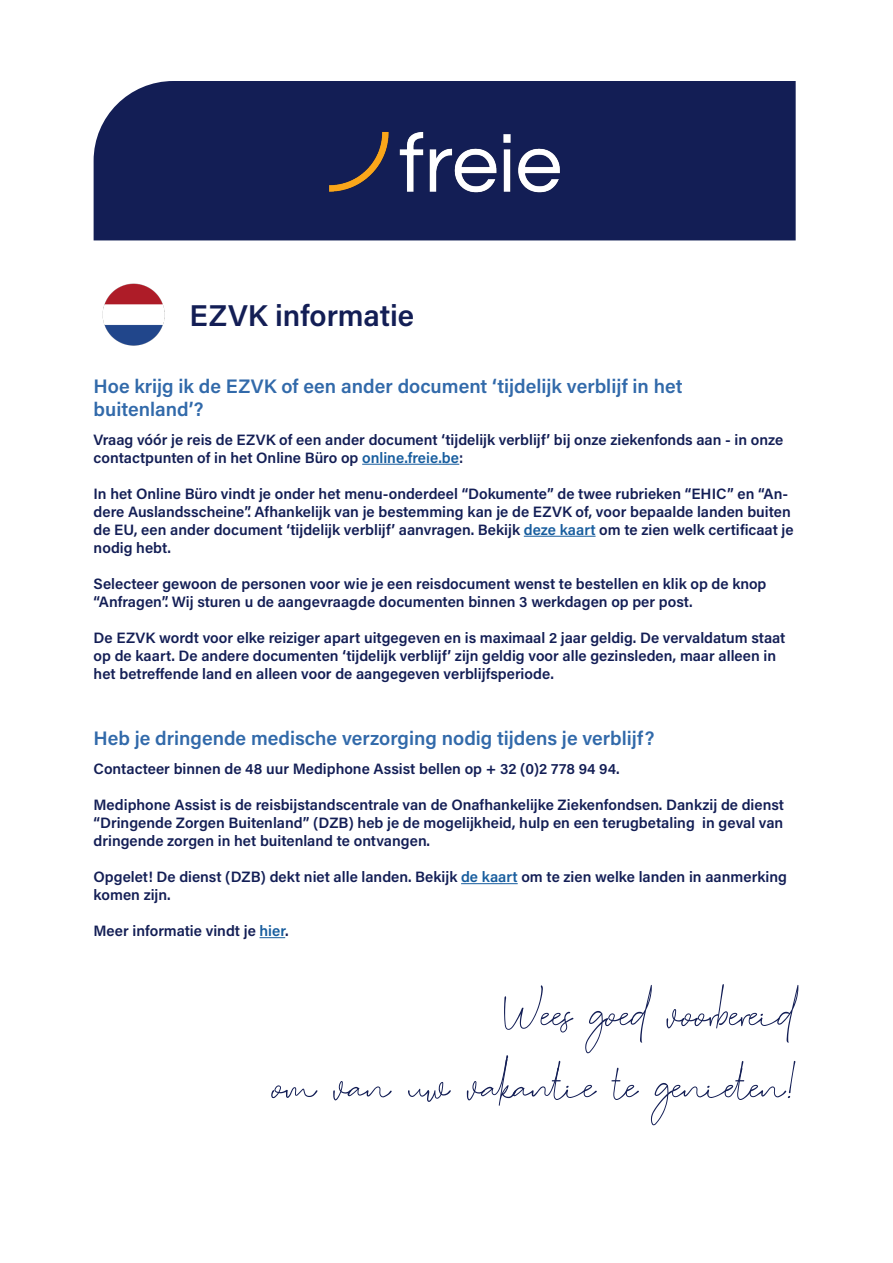
<style>
.page{position:relative;width:893px;height:1263px;background:#fff}
.page>*{position:absolute;margin:0;border:0;box-sizing:border-box;transform-origin:0 0}
.t1{font:60px/72px "Suddenly";color:#131e55;text-align:right}
.t2{font:600 30px "Acumin Pro";color:#131e55}
.t3{font:600 19.5px "Acumin Pro";color:#326aaa}
.t4{font:600 15px/18px "Acumin Pro";color:#131e55}
.s1{color:#175d9e}
</style>
<div class="page">
<hr style="left:362px;top:464px;width:97px;height:1px;background:#175d9e">
<hr style="left:524px;top:536px;width:72px;height:1px;background:#175d9e">
<hr style="left:461px;top:883px;width:57px;height:1px;background:#175d9e">
<svg style="left:260px;top:937px;width:25px;height:1px"></svg>
<div style="left:94px;top:81px;width:702px;height:159px;background:#131e55"></div>
<img style="left:292px;top:85px;width:306px;height:153px">
<img style="left:102px;top:283px;width:63px;height:63px">
<p class="t2" style="left:190px;top:294px;width:226px">EZVK informatie</p>
<p class="t3" style="left:94px;top:372px;width:590px">Hoe krijg ik de EZVK of een ander document ‘tijdelijk verblijf in het</p>
<p class="t3" style="left:94px;top:395px;width:112px">buitenland’?</p>
<p class="t4" style="left:94px;top:430px;width:691px">Vraag vóór je reis de EZVK of een ander document ‘tijdelijk verblijf’ bij onze ziekenfonds aan - in onze contactpunten of in het Online Büro op <span class="s1">online.freie.be</span>:</p>
<p class="t4" style="left:94px;top:484px;width:702px">In het Online Büro vindt je onder het menu-onderdeel “Dokumente” de twee rubrieken “EHIC” en “An&shy;dere Auslandsscheine”. Afhankelijk van je bestemming kan je de EZVK of, voor bepaalde landen buiten de EU, een ander document ‘tijdelijk verblijf’ aanvragen. Bekijk <span class="s1">deze kaart</span> om te zien welk certificaat je nodig hebt.</p>
<p class="t4" style="left:94px;top:574px;width:674px">Selecteer gewoon de personen voor wie je een reisdocument wenst te bestellen en klik op de knop “Anfragen”. Wij sturen u de aangevraagde documenten binnen 3 werkdagen op per post.</p>
<p class="t4" style="left:94px;top:628px;width:693px">De EZVK wordt voor elke reiziger apart uitgegeven en is maximaal 2 jaar geldig. De vervaldatum staat op de kaart. De andere documenten ‘tijdelijk verblijf’ zijn geldig voor alle gezinsleden, maar alleen in het betreffende land en alleen voor de aangegeven verblijfsperiode.</p>
<p class="t3" style="left:94px;top:725px;width:562px">Heb je dringende medische verzorging nodig tijdens je verblijf?</p>
<p class="t4" style="left:94px;top:759px;width:528px">Contacteer binnen de 48 uur Mediphone Assist bellen op + 32 (0)2 778 94 94.</p>
<p class="t4" style="left:94px;top:795px;width:692px;text-align:justify">Mediphone Assist is de reisbijstandscentrale van de Onafhankelijke Ziekenfondsen. Dankzij de dienst “Dringende Zorgen Buitenland” (DZB) heb je de mogelijkheid, hulp en een terugbetaling in geval van dringende zorgen in het buitenland te ontvangen.</p>
<p class="t4" style="left:94px;top:867px;width:695px">Opgelet! De dienst (DZB) dekt niet alle landen. Bekijk <span class="s1">de kaart</span> om te zien welke landen in aanmerking komen zijn.</p>
<p class="t4" style="left:94px;top:921px;width:197px">Meer informatie vindt je <span class="s1">hier</span>.</p>
<p class="t1" style="left:273px;top:969px;width:524px">Wees goed voorbereid<br>om van uw vakantie te genieten!</p>
</div>
